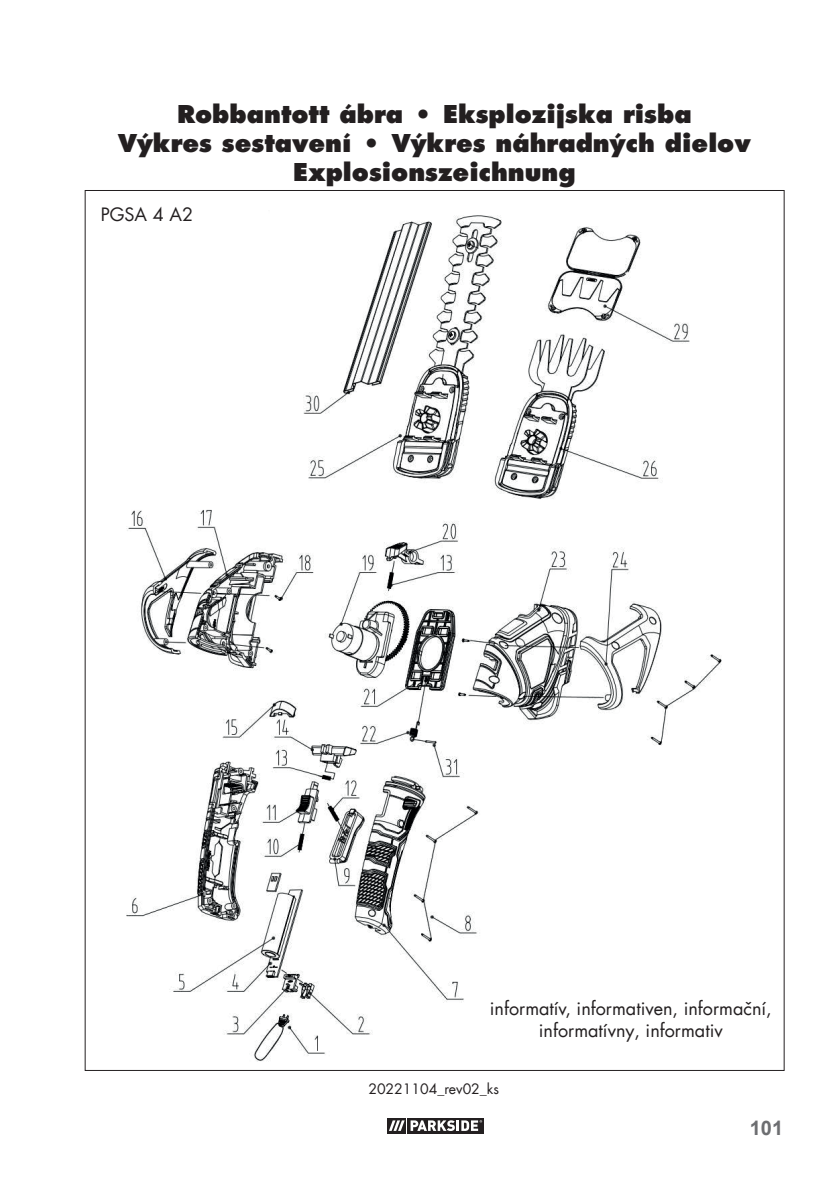
<style>
.page{position:relative;width:840px;height:1191px;background:#fff}
.page>*{position:absolute;margin:0;border:0;box-sizing:border-box;transform-origin:0 0}
.t1{font:800 24px/28.8px "Futura Com";color:#231f20;text-align:center}
.t2{font:700 20px "Arial";color:#6d6e71}
.t3{font:18px/22px "Futura Com";color:#231f20;text-align:center}
.t4{font:14px "Futura Com";color:#231f20}
</style>
<div class="page">
<div style="left:387px;top:1117px;width:19px;height:16px;background:#231f20"></div>
<div style="left:407px;top:1117px;width:76px;height:16px;background:#231f20"></div>
<svg style="left:389px;top:1120px;width:15px;height:11px"></svg>
<svg style="left:410px;top:1120px;width:72px;height:11px"></svg>
<img style="left:126px;top:215px;width:596px;height:847px">
<div style="left:408px;top:1022px;width:32px;height:12px;background:#fff"></div>
<svg style="left:479px;top:750px;width:243px;height:270px"></svg>
<p class="t1" style="left:118px;top:100px;width:634px">Robbantott ábra • Eksplozijska risba<br>Výkres sestavení • Výkres náhradných dielov<br>Explosionszeichnung</p>
<p class="t3" style="left:101px;top:205px;width:94px">PGSA 4 A2</p>
<p class="t3" style="left:489px;top:997px;width:283px">informatív, informativen, informační, informatívny, informativ</p>
<p class="t4" style="left:368px;top:1079px;width:132px">20221104_rev02_ks</p>
<p class="t2" style="left:749px;top:1116px;width:35px">101</p>
</div>
